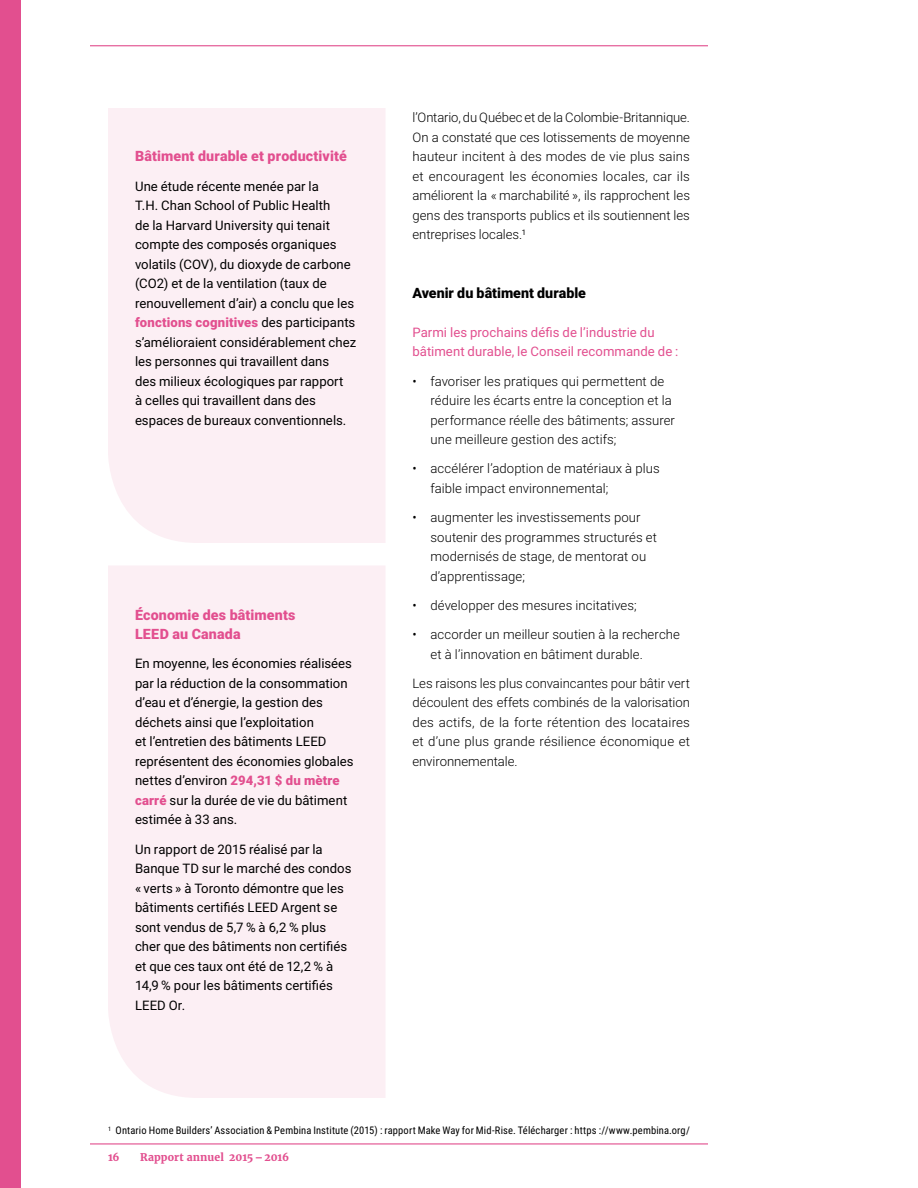
<style>
.page{position:relative;width:918px;height:1188px;background:#fff}
.page>*{position:absolute;margin:0;border:0;box-sizing:border-box;transform-origin:0 0}
.t1{font:900 14.25px/19.5px "Roboto";letter-spacing:.01em;color:#e24f8f}
.t2{font:900 14.25px "Roboto";color:#000}
.t3{font:13.2px/19.5px "Roboto";color:#000}
.t4{font:300 13.2px/19.5px "Roboto";letter-spacing:.005em;color:#000}
.t5{font:13.2px/19.5px "Roboto";letter-spacing:.005em;color:#e24f8f}
.t6{font:10.5px "Roboto Condensed";letter-spacing:.015em;color:#000}
.t7{font:700 10.5px "Merriweather";letter-spacing:.005em;color:#e24f8f}
.s1{font-weight:900;color:#e24f8f}
</style>
<div class="page">
<div style="left:0;top:0;width:21px;height:1188px;background:#e24f8f"></div>
<div style="left:108px;top:108px;width:277px;height:435px;background:#fceff4"></div>
<div style="left:108px;top:566px;width:277px;height:532px;background:#fceff4"></div>
<hr style="left:90px;top:1143px;width:618px;height:1px;background:#e24f8f">
<hr style="left:90px;top:45px;width:618px;height:1px;background:#e24f8f">
<p class="t1" style="left:135px;top:146px;width:213px">Bâtiment durable et productivité</p>
<p class="t3" style="left:135px;top:176px;width:223px">Une étude récente menée par la<br>T.H. Chan School of Public Health<br>de la Harvard University qui tenait compte des composés organiques volatils (COV), du dioxyde de carbone (CO2) et de la ventilation (taux de renouvellement d’air) a conclu que les <span class="s1">fonctions cognitives</span> des participants s’amélioraient considérablement chez les personnes qui travaillent dans<br>des milieux écologiques par rapport<br>à celles qui travaillent dans des espaces de bureaux conventionnels.</p>
<p class="t1" style="left:135px;top:604px;width:162px">Économie des bâtiments<br>LEED au Canada</p>
<p class="t3" style="left:135px;top:653px;width:220px">En moyenne, les économies réalisées par la réduction de la consommation d’eau et d’énergie, la gestion des déchets ainsi que l’exploitation<br>et l’entretien des bâtiments LEED représentent des économies globales nettes d’environ <span class="s1">294,31 $ du mètre carré</span> sur la durée de vie du bâtiment estimée à 33 ans.</p>
<p class="t3" style="left:135px;top:839px;width:218px">Un rapport de 2015 réalisé par la<br>Banque TD sur le marché des condos « verts » à Toronto démontre que les bâtiments certifiés LEED Argent se sont vendus de 5,7 % à 6,2 % plus cher que des bâtiments non certifiés et que ces taux ont été de 12,2 % à<br>14,9 % pour les bâtiments certifiés<br>LEED Or.</p>
<p class="t4" style="left:412px;top:107px;width:279px;text-align:justify">l’Ontario, du Québec et de la Colombie-Britannique.<br>On a constaté que ces lotissements de moyenne hauteur incitent à des modes de vie plus sains et encouragent les économies locales, car ils améliorent la « marchabilité », ils rapprochent les gens des transports publics et ils soutiennent les entreprises locales.<sup>1</sup></p>
<p class="t2" style="left:412px;top:283px;width:175px">Avenir du bâtiment durable</p>
<p class="t5" style="left:412px;top:322px;width:267px">Parmi les prochains défis de l’industrie du bâtiment durable, le Conseil recommande de :</p>
<p class="t4" style="left:430px;top:371px;width:246px;text-indent:-18px">• favoriser les pratiques qui permettent de réduire les écarts entre la conception et la performance réelle des bâtiments; assurer une meilleure gestion des actifs;</p>
<p class="t4" style="left:430px;top:458px;width:231px;text-indent:-18px">• accélérer l’adoption de matériaux à plus faible impact environnemental;</p>
<p class="t4" style="left:430px;top:507px;width:228px;text-indent:-18px">• augmenter les investissements pour soutenir des programmes structurés et modernisés de stage, de mentorat ou d’apprentissage;</p>
<p class="t4" style="left:412px;top:595px;width:226px">• développer des mesures incitatives;</p>
<p class="t4" style="left:430px;top:624px;width:251px;text-indent:-18px">• accorder un meilleur soutien à la recherche et à l’innovation en bâtiment durable.</p>
<p class="t4" style="left:412px;top:673px;width:279px;text-align:justify">Les raisons les plus convaincantes pour bâtir vert découlent des effets combinés de la valorisation des actifs, de la forte rétention des locataires et d’une plus grande résilience économique et environnementale.</p>
<p class="t6" style="left:108px;top:1123px;width:584px"><sup>1</sup> Ontario Home Builders’ Association &amp; Pembina Institute (2015) : rapport Make Way for Mid-Rise. Télécharger : https ://www.pembina.org/</p>
<p class="t7" style="left:108px;top:1151px;width:13px">16</p>
<p class="t7" style="left:140px;top:1151px;width:151px">Rapport annuel 2015–2016</p>
</div>
